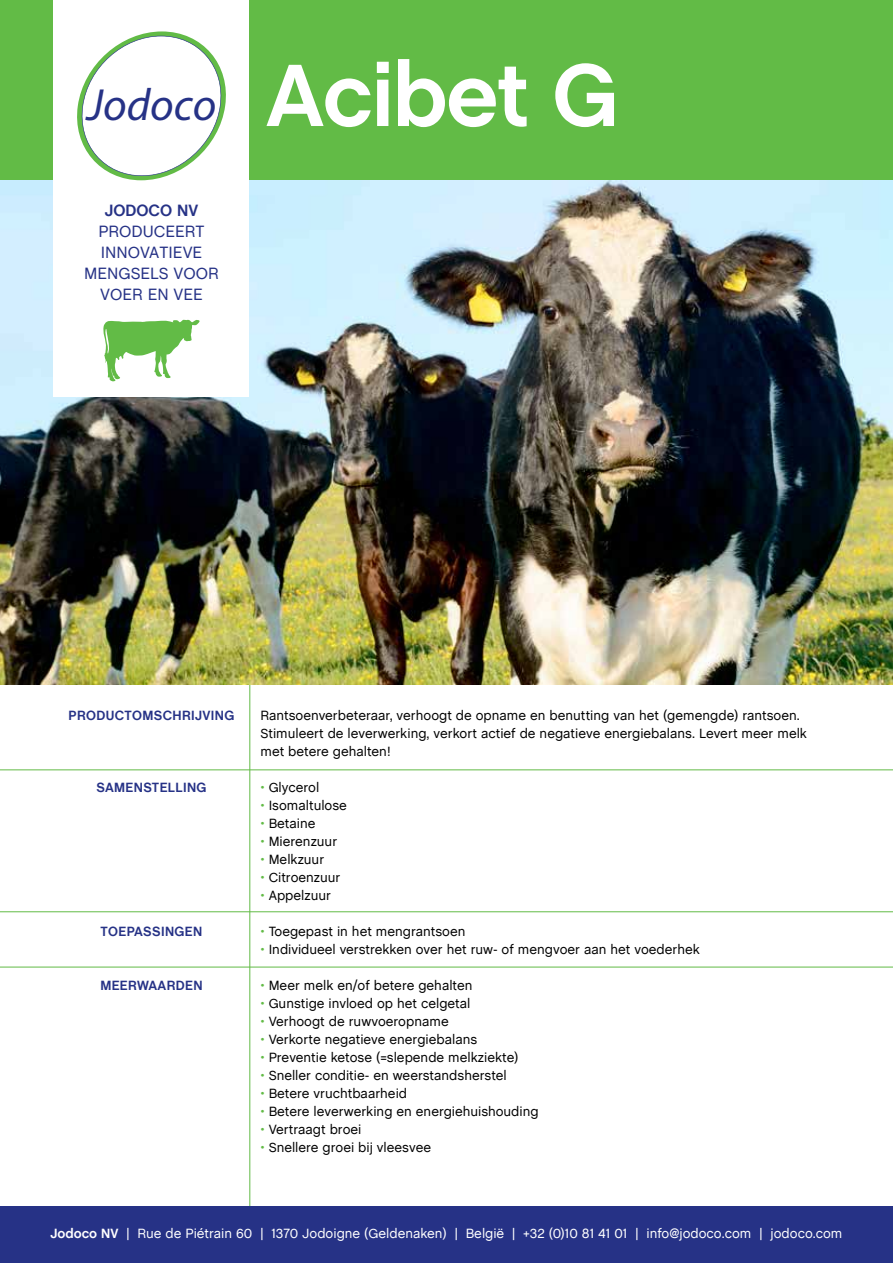
<style>
.page{position:relative;width:893px;height:1263px;background:#fff}
.page>*{position:absolute;margin:0;border:0;box-sizing:border-box;transform-origin:0 0}
.t1{font:700 90px "Chalet";letter-spacing:-.02em;color:#fff}
.t2{font:italic 45.3px "Myriad Pro";color:#263286}
.t3{font:16.5px/21px "Chalet";color:#263286;text-align:center}
.t4{font:700 16.5px "Chalet";color:#263286}
.t5{font:13.5px/18px "Chalet";color:#000}
.t6{font:13.5px "Chalet";color:#fff}
.t7{font:700 13.5px "Chalet";letter-spacing:.025em;color:#263286}
.s1{color:#62bb46}
.s2{font-weight:700}
</style>
<div class="page">
<hr style="left:249px;top:100px;width:1px;height:1163px;background:#62bb46">
<div style="left:0;top:0;width:893px;height:185px;background:#62bb46"></div>
<img style="left:0;top:180px;width:893px;height:504px">
<hr style="left:0;top:911px;width:893px;height:1px;background:#62bb46">
<hr style="left:0;top:769px;width:893px;height:1px;background:#62bb46">
<hr style="left:0;top:967px;width:893px;height:1px;background:#62bb46">
<div style="left:0;top:1206px;width:893px;height:57px;background:#263286"></div>
<div style="left:54px;top:0;width:195px;height:396px;background:#fff"></div>
<svg style="left:77px;top:31px;width:149px;height:149px"></svg>
<svg style="left:103px;top:320px;width:97px;height:61px"></svg>
<h2 class="t2" style="left:87px;top:77px;width:131px">Jodoco</h2>
<p class="t4" style="left:105px;top:201px;width:95px">JODOCO NV</p>
<p class="t3" style="left:84px;top:220px;width:136px">PRODUCEERT<br>INNOVATIEVE<br>MENGSELS VOOR<br>VOER EN VEE</p>
<h1 class="t1" style="left:266px;top:42px;width:354px">Acibet G</h1>
<p class="t7" style="left:69px;top:707px;width:167px">PRODUCTOMSCHRIJVING</p>
<p class="t7" style="left:96px;top:779px;width:112px">SAMENSTELLING</p>
<p class="t7" style="left:101px;top:923px;width:103px">TOEPASSINGEN</p>
<p class="t7" style="left:100px;top:977px;width:104px">MEERWAARDEN</p>
<p class="t5" style="left:260px;top:705px;width:548px">Rantsoenverbeteraar, verhoogt de opname en benutting van het (gemengde) rantsoen.<br>Stimuleert de leverwerking, verkort actief de negatieve energiebalans. Levert meer melk met betere gehalten!</p>
<p class="t5" style="left:260px;top:777px;width:60px"><span class="s1">•</span> Glycerol</p>
<p class="t5" style="left:260px;top:795px;width:88px"><span class="s1">•</span> Isomaltulose</p>
<p class="t5" style="left:260px;top:813px;width:57px"><span class="s1">•</span> Betaine</p>
<p class="t5" style="left:260px;top:831px;width:78px"><span class="s1">•</span> Mierenzuur</p>
<p class="t5" style="left:260px;top:849px;width:65px"><span class="s1">•</span> Melkzuur</p>
<p class="t5" style="left:260px;top:867px;width:81px"><span class="s1">•</span> Citroenzuur</p>
<p class="t5" style="left:260px;top:885px;width:72px"><span class="s1">•</span> Appelzuur</p>
<p class="t5" style="left:260px;top:921px;width:206px"><span class="s1">•</span> Toegepast in het mengrantsoen</p>
<p class="t5" style="left:260px;top:939px;width:441px"><span class="s1">•</span> Individueel verstrekken over het ruw- of mengvoer aan het voederhek</p>
<p class="t5" style="left:260px;top:975px;width:214px"><span class="s1">•</span> Meer melk en/of betere gehalten</p>
<p class="t5" style="left:260px;top:993px;width:212px"><span class="s1">•</span> Gunstige invloed op het celgetal</p>
<p class="t5" style="left:260px;top:1011px;width:190px"><span class="s1">•</span> Verhoogt de ruwvoeropname</p>
<p class="t5" style="left:260px;top:1029px;width:218px"><span class="s1">•</span> Verkorte negatieve energiebalans</p>
<p class="t5" style="left:260px;top:1047px;width:260px"><span class="s1">•</span> Preventie ketose (=slepende melkziekte)</p>
<p class="t5" style="left:260px;top:1065px;width:248px"><span class="s1">•</span> Sneller conditie- en weerstandsherstel</p>
<p class="t5" style="left:260px;top:1083px;width:148px"><span class="s1">•</span> Betere vruchtbaarheid</p>
<p class="t5" style="left:260px;top:1101px;width:280px"><span class="s1">•</span> Betere leverwerking en energiehuishouding</p>
<p class="t5" style="left:260px;top:1119px;width:102px"><span class="s1">•</span> Vertraagt broei</p>
<p class="t5" style="left:260px;top:1137px;width:172px"><span class="s1">•</span> Snellere groei bij vleesvee</p>
<p class="t6" style="left:50px;top:1223px;width:794px"><span class="s2">Jodoco NV</span> | Rue de Piétrain 60 | 1370 Jodoigne (Geldenaken) | België | +32 (0)10 81 41 01 | info@jodoco.com | jodoco.com</p>
</div>
